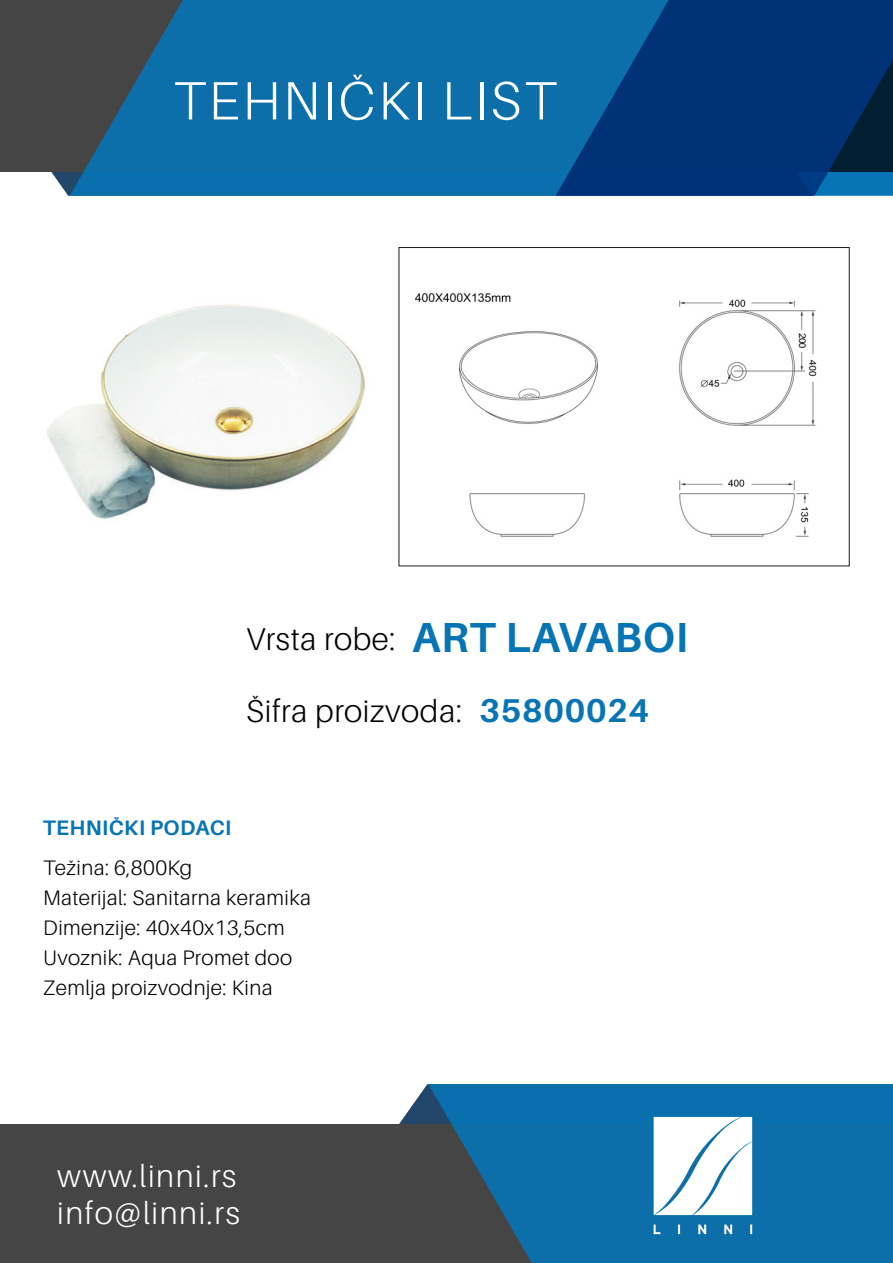
<style>
.page{position:relative;width:893px;height:1263px;background:#fff}
.page>*{position:absolute;margin:0;border:0;box-sizing:border-box;transform-origin:0 0}
.t1{font:300 54px "Aileron";letter-spacing:.05em;color:#fff}
.t2{font:700 42px "Aileron";letter-spacing:.02em;color:#0774b5}
.t3{font:700 33px "Aileron";letter-spacing:.02em;color:#0774b5}
.t4{font:300 31.5px/37.8px "Aileron";letter-spacing:.05em;color:#fff}
.t5{font:300 31.5px "Aileron";letter-spacing:.02em;color:#000}
.t6{font:300 21px/30px "Aileron";letter-spacing:.02em;color:#000}
.t7{font:700 21px "Aileron";letter-spacing:.02em;color:#0774b5}
</style>
<div class="page">
<svg style="left:294px;top:1084px;width:134px;height:41px"></svg>
<div style="left:0;top:1125px;width:893px;height:138px;background:#454545"></div>
<svg style="left:428px;top:1084px;width:465px;height:179px;fill:#0d6fa9"></svg>
<div style="left:0;top:0;width:893px;height:172px;background:#454545"></div>
<svg style="left:70px;top:0;width:486px;height:196px;background:#136a9d"></svg>
<svg style="left:556px;top:0;width:337px;height:196px;background:#023c7d"></svg>
<img style="left:614px;top:1084px;width:179px;height:179px">
<img style="left:47px;top:304px;width:318px;height:215px">
<img style="left:398px;top:247px;width:452px;height:320px">
<div style="left:399px;top:247px;width:451px;height:319px;border:1px solid #231916"></div>
<h1 class="t1" style="left:173px;top:71px;width:385px">TEHNIČKI LIST</h1>
<h3 class="t5" style="left:246px;top:622px;width:151px">Vrsta robe:</h3>
<h2 class="t2" style="left:412px;top:613px;width:277px">ART LAVABOI</h2>
<h3 class="t5" style="left:246px;top:694px;width:218px">Šifra proizvoda:</h3>
<h3 class="t3" style="left:480px;top:692px;width:171px">35800024</h3>
<p class="t7" style="left:43px;top:816px;width:190px">TEHNIČKI PODACI</p>
<p class="t6" style="left:43px;top:853px;width:269px">Težina: 6,800Kg<br>Materijal: Sanitarna keramika<br>Dimenzije: 40x40x13,5cm<br>Uvoznik: Aqua Promet doo<br>Zemlja proizvodnje: Kina</p>
<h3 class="t4" style="left:57px;top:1157px;width:184px">www.linni.rs info@linni.rs</h3>
</div>
